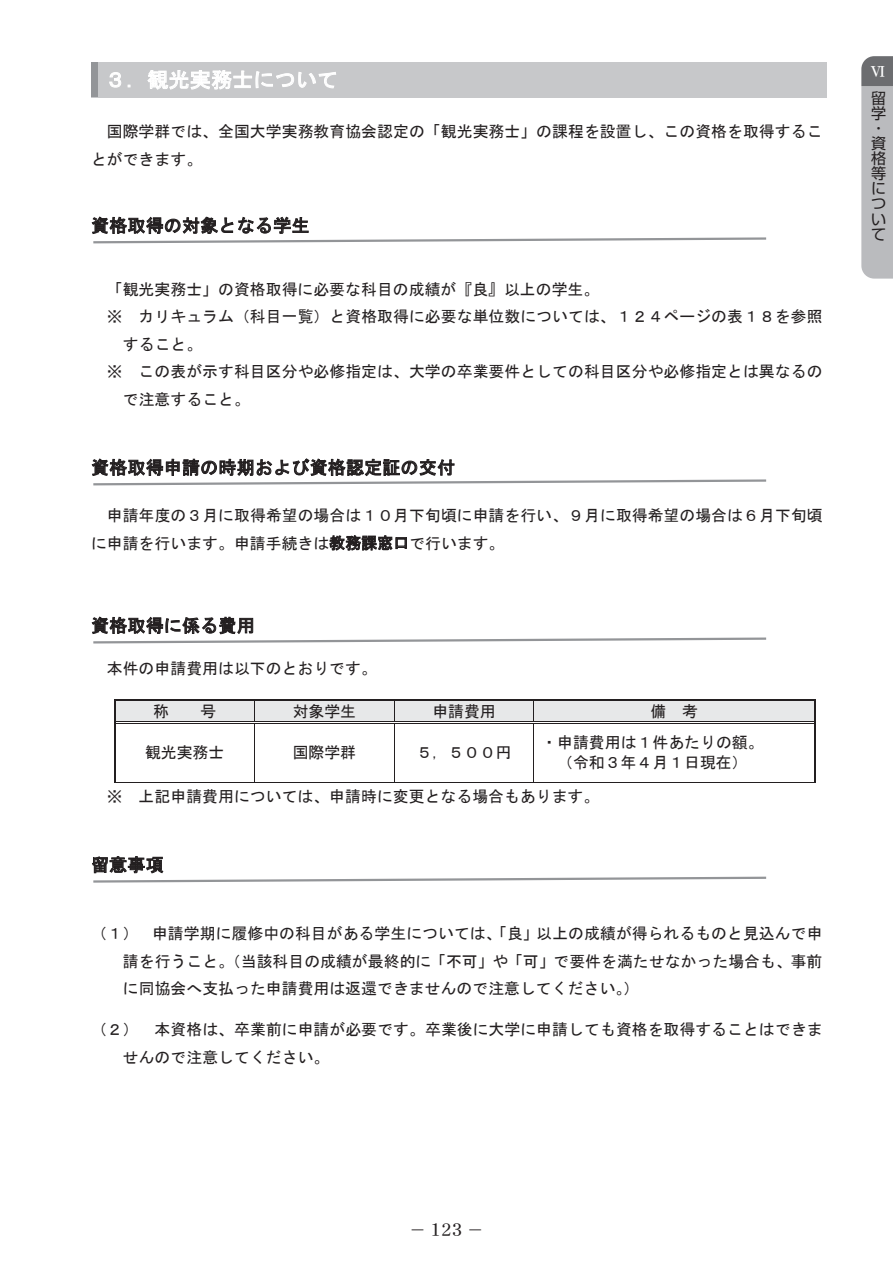
<style>
.page{position:relative;width:893px;height:1263px;background:#fff}
.page>*{position:absolute;margin:0;border:0;box-sizing:border-box;transform-origin:0 0}
.t1{font:21px "MS Gothic";letter-spacing:.01em;color:#fff}
.t2{font:18px "MS Gothic";letter-spacing:.01em;color:#231f20}
.t3{font:16.95px "DFPHS Mincho CID W5";color:#231f20}
.t4{font:15.9px/27.6px "MS Gothic";color:#231f20}
.t5{font:15.15px/15.1px "Shin Go Pr 5";color:#231f20}
.t6{font:15.15px "DFPHS Mincho CID W7";color:#fff}
</style>
<div class="page">
<svg style="left:329px;top:535px;width:78px;height:16px"></svg>
<div style="left:116px;top:701px;width:138px;height:20px;background:#e7e8e9"></div>
<div style="left:255px;top:701px;width:139px;height:20px;background:#e7e8e9"></div>
<div style="left:395px;top:701px;width:139px;height:20px;background:#e7e8e9"></div>
<div style="left:541px;top:701px;width:266px;height:20px;background:#e7e8e9"></div>
<hr style="left:116px;top:700px;width:138px;height:1px;background:#231f20">
<hr style="left:255px;top:700px;width:139px;height:1px;background:#231f20">
<hr style="left:395px;top:700px;width:139px;height:1px;background:#231f20">
<hr style="left:535px;top:700px;width:279px;height:1px;background:#231f20">
<svg style="left:115px;top:700px;width:1px;height:24px"></svg>
<hr style="left:116px;top:721px;width:138px;height:1px;background:#231f20">
<hr style="left:116px;top:723px;width:138px;height:1px;background:#231f20">
<svg style="left:254px;top:700px;width:3px;height:24px"></svg>
<hr style="left:257px;top:721px;width:137px;height:1px;background:#231f20">
<hr style="left:257px;top:723px;width:137px;height:1px;background:#231f20">
<svg style="left:394px;top:700px;width:2px;height:24px"></svg>
<hr style="left:396px;top:721px;width:138px;height:1px;background:#231f20">
<hr style="left:396px;top:723px;width:138px;height:1px;background:#231f20">
<svg style="left:534px;top:700px;width:2px;height:24px"></svg>
<hr style="left:536px;top:721px;width:278px;height:1px;background:#231f20">
<hr style="left:536px;top:723px;width:278px;height:1px;background:#231f20">
<hr style="left:115px;top:724px;width:1px;height:58px;background:#231f20">
<hr style="left:115px;top:782px;width:139px;height:1px;background:#231f20">
<hr style="left:254px;top:724px;width:1px;height:58px;background:#231f20">
<hr style="left:255px;top:782px;width:139px;height:1px;background:#231f20">
<hr style="left:394px;top:724px;width:1px;height:58px;background:#231f20">
<hr style="left:395px;top:782px;width:139px;height:1px;background:#231f20">
<hr style="left:534px;top:724px;width:1px;height:58px;background:#231f20">
<hr style="left:534px;top:782px;width:280px;height:1px;background:#231f20">
<div style="left:91px;top:63px;width:735px;height:35px;background:#c7c8ca"></div>
<svg style="left:109px;top:72px;width:12px;height:16px"></svg>
<svg style="left:147px;top:70px;width:189px;height:20px"></svg>
<div style="left:91px;top:63px;width:6px;height:34px;background:#939598"></div>
<svg style="left:91px;top:216px;width:676px;height:28px"></svg>
<svg style="left:91px;top:458px;width:676px;height:28px"></svg>
<svg style="left:91px;top:616px;width:676px;height:28px"></svg>
<svg style="left:92px;top:856px;width:675px;height:27px"></svg>
<svg style="left:861px;top:56px;width:32px;height:223px;background:#b1b2b5"></svg>
<h1 class="t1" style="left:105px;top:69px;width:235px">３．観光実務士について</h1>
<p class="t6" style="left:870px;top:63px;width:16px">Ⅵ</p>
<p class="t5" style="left:871px;top:89px;width:16px">留学・資格等について</p>
<p class="t4" style="left:91px;top:118px;width:733px;text-indent:16px">国際学群では、全国大学実務教育協会認定の「観光実務士」の課程を設置し、この資格を取得することができます。</p>
<p class="t2" style="left:91px;top:216px;width:220px">資格取得の対象となる学生</p>
<p class="t4" style="left:107px;top:275px;width:494px">「観光実務士」の資格取得に必要な科目の成績が『良』以上の学生。</p>
<p class="t4" style="left:107px;top:303px;width:717px">※ カリキュラム（科目一覧）と資格取得に必要な単位数については、１２４ページの表１８を参照</p>
<p class="t4" style="left:123px;top:330px;width:81px">すること。</p>
<p class="t4" style="left:107px;top:358px;width:717px">※ この表が示す科目区分や必修指定は、大学の卒業要件としての科目区分や必修指定とは異なるの</p>
<p class="t4" style="left:123px;top:385px;width:128px">で注意すること。</p>
<p class="t2" style="left:91px;top:458px;width:365px">資格取得申請の時期および資格認定証の交付</p>
<p class="t4" style="left:91px;top:502px;width:733px;text-indent:16px">申請年度の３月に取得希望の場合は１０月下旬頃に申請を行い、９月に取得希望の場合は６月下旬頃に申請を行います。申請手続きは教務課窓口で行います。</p>
<p class="t2" style="left:91px;top:616px;width:165px">資格取得に係る費用</p>
<p class="t4" style="left:107px;top:655px;width:272px">本件の申請費用は以下のとおりです。</p>
<p class="t4" style="left:153px;top:697px;width:17px">称</p>
<p class="t4" style="left:201px;top:697px;width:17px">号</p>
<p class="t4" style="left:293px;top:697px;width:65px">対象学生</p>
<p class="t4" style="left:432px;top:697px;width:65px">申請費用</p>
<p class="t4" style="left:650px;top:697px;width:49px">備 考</p>
<p class="t4" style="left:145px;top:739px;width:81px">観光実務士</p>
<p class="t4" style="left:293px;top:739px;width:65px">国際学群</p>
<p class="t4" style="left:416px;top:739px;width:97px">５，５００円</p>
<p class="t4" style="left:541px;top:732px;width:224px;line-height:20.4px;text-align:center">・申請費用は１件あたりの額。（令和３年４月１日現在）</p>
<p class="t4" style="left:107px;top:782px;width:494px">※ 上記申請費用については、申請時に変更となる場合もあります。</p>
<p class="t2" style="left:91px;top:856px;width:74px">留意事項</p>
<p class="t4" style="left:123px;top:919px;width:701px;text-align:justify;text-indent:-32px">（１） 申請学期に履修中の科目がある学生については、「良」以上の成績が得られるものと見込んで申請を行うこと。（当該科目の成績が最終的に「不可」や「可」で要件を満たせなかった場合も、事前に同協会へ支払った申請費用は返還できませんので注意してください。）</p>
<p class="t4" style="left:123px;top:1016px;width:701px;text-indent:-32px">（２） 本資格は、卒業前に申請が必要です。卒業後に大学に申請しても資格を取得することはできませんので注意してください。</p>
<p class="t3" style="left:409px;top:1220px;width:76px">－ 123 －</p>
</div>
